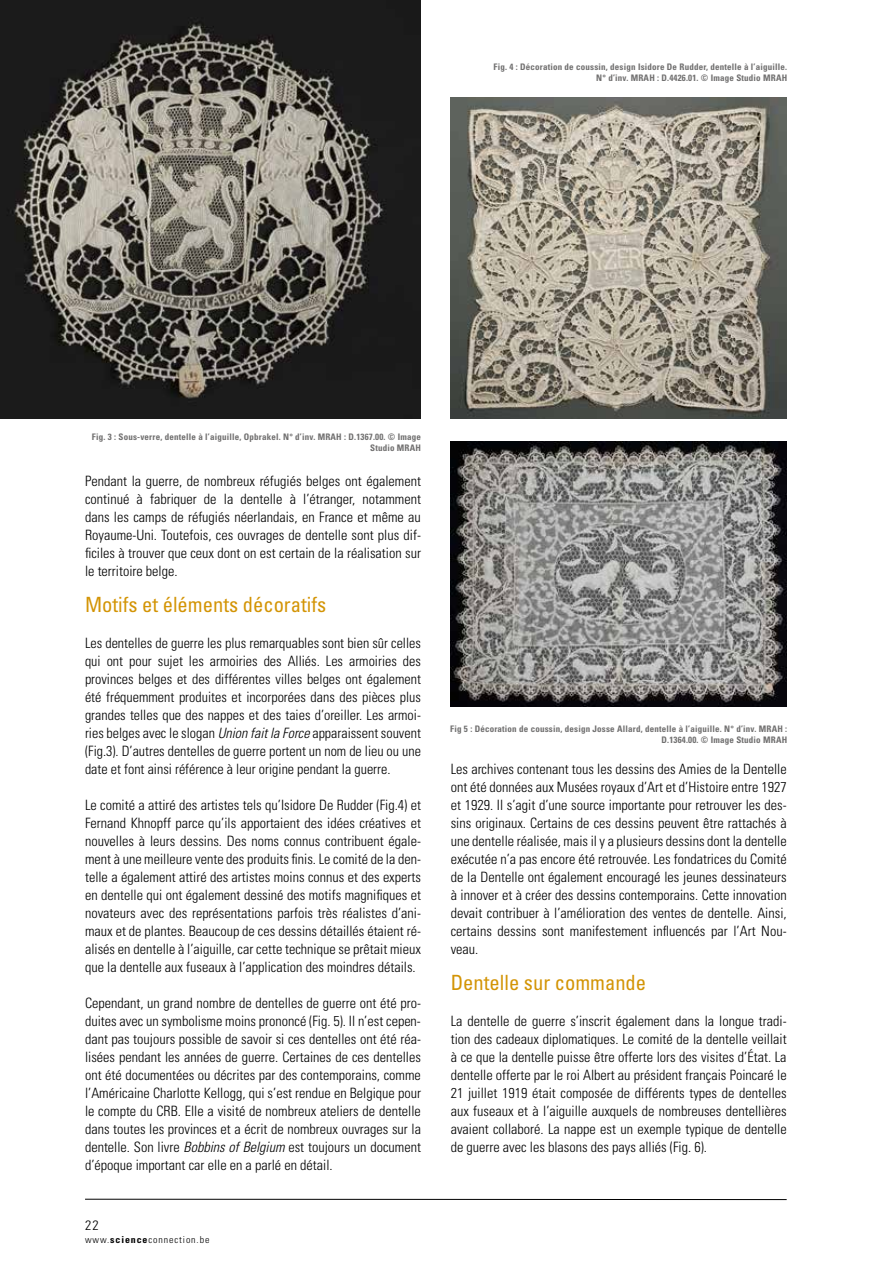
<style>
.page{position:relative;width:893px;height:1263px;background:#fff}
.page>*{position:absolute;margin:0;border:0;box-sizing:border-box;transform-origin:0 0}
.t1{font:condensed 21px "Univers LT Std";color:#d39405}
.t2{font:300 condensed 14.25px/18px "Univers LT Std";color:#000;text-align:justify}
.t3{font:300 condensed 13.5px "Univers LT Std";color:#000;scale:1.04 1}
.t4{font:300 condensed 9.6px "Univers LT Std";letter-spacing:.09em;color:#000;scale:1.04 1}
.t5{font:700 condensed 9px/10.8px "Univers LT Std";letter-spacing:.02em;color:#706f6f;text-align:right}
.s1{font-style:italic}
.s2{font-weight:700}
</style>
<div class="page">
<hr style="left:85px;top:1199px;width:702px;height:1px;background:#000">
<img style="left:0;top:0;width:421px;height:419px">
<img style="left:451px;top:97px;width:336px;height:322px">
<img style="left:451px;top:441px;width:336px;height:266px">
<p class="t5" style="left:493px;top:61px;width:295px">Fig. 4 : Décoration de coussin, design Isidore De Rudder, dentelle à l’aiguille.<br>N° d’inv. MRAH : D.4426.01. © Image Studio MRAH</p>
<p class="t5" style="left:92px;top:432px;width:330px">Fig. 3 : Sous-verre, dentelle à l’aiguille, Opbrakel. N° d’inv. MRAH : D.1367.00. © Image<br>Studio MRAH</p>
<p class="t2" style="left:85px;top:472px;width:337px">Pendant la guerre, de nombreux réfugiés belges ont également continué à fabriquer de la dentelle à l’étranger, notamment dans les camps de réfugiés néerlandais, en France et même au Royaume-Uni. Toutefois, ces ouvrages de dentelle sont plus dif&shy;ficiles à trouver que ceux dont on est certain de la réalisation sur le territoire belge.</p>
<h1 class="t1" style="left:85px;top:591px;width:243px">Motifs et éléments décoratifs</h1>
<p class="t2" style="left:85px;top:634px;width:337px">Les dentelles de guerre les plus remarquables sont bien sûr celles qui ont pour sujet les armoiries des Alliés. Les armoiries des provinces belges et des différentes villes belges ont également été fréquemment produites et incorporées dans des pièces plus grandes telles que des nappes et des taies d’oreiller. Les armoi&shy;ries belges avec le slogan <span class="s1">Union fait la Force</span> apparaissent souvent (Fig.3). D’autres dentelles de guerre portent un nom de lieu ou une date et font ainsi référence à leur origine pendant la guerre.</p>
<p class="t2" style="left:85px;top:796px;width:337px">Le comité a attiré des artistes tels qu’Isidore De Rudder (Fig.4) et Fernand Khnopff parce qu’ils apportaient des idées créatives et nouvelles à leurs dessins. Des noms connus contribuent égale&shy;ment à une meilleure vente des produits finis. Le comité de la den&shy;telle a également attiré des artistes moins connus et des experts en dentelle qui ont également dessiné des motifs magnifiques et novateurs avec des représentations parfois très réalistes d’ani&shy;maux et de plantes. Beaucoup de ces dessins détaillés étaient ré&shy;alisés en dentelle à l’aiguille, car cette technique se prêtait mieux que la dentelle aux fuseaux à l’application des moindres détails.</p>
<p class="t2" style="left:85px;top:994px;width:337px">Cependant, un grand nombre de dentelles de guerre ont été pro&shy;duites avec un symbolisme moins prononcé (Fig. 5). Il n’est cepen&shy;dant pas toujours possible de savoir si ces dentelles ont été réa&shy;lisées pendant les années de guerre. Certaines de ces dentelles ont été documentées ou décrites par des contemporains, comme l’Américaine Charlotte Kellogg, qui s’est rendue en Belgique pour le compte du CRB. Elle a visité de nombreux ateliers de dentelle dans toutes les provinces et a écrit de nombreux ouvrages sur la dentelle. Son livre <span class="s1">Bobbins of Belgium</span> est toujours un document d’époque important car elle en a parlé en détail.</p>
<p class="t3" style="left:85px;top:1217px;width:15px">22</p>
<p class="t4" style="left:85px;top:1233px;width:121px">www.<span class="s2">science</span>connection.be</p>
<p class="t5" style="left:450px;top:724px;width:338px">Fig 5 : Décoration de coussin, design Josse Allard, dentelle à l’aiguille. N° d’inv. MRAH :<br>D.1364.00. © Image Studio MRAH</p>
<p class="t2" style="left:451px;top:760px;width:337px">Les archives contenant tous les dessins des Amies de la Dentelle ont été données aux Musées royaux d’Art et d’Histoire entre 1927 et 1929. Il s’agit d’une source importante pour retrouver les des&shy;sins originaux. Certains de ces dessins peuvent être rattachés à une dentelle réalisée, mais il y a plusieurs dessins dont la dentelle exécutée n’a pas encore été retrouvée. Les fondatrices du Comité de la Dentelle ont également encouragé les jeunes dessinateurs à innover et à créer des dessins contemporains. Cette innovation devait contribuer à l’amélioration des ventes de dentelle. Ainsi, certains dessins sont manifestement influencés par l’Art Nou&shy;veau.</p>
<h1 class="t1" style="left:451px;top:969px;width:197px">Dentelle sur commande</h1>
<p class="t2" style="left:451px;top:1012px;width:337px">La dentelle de guerre s’inscrit également dans la longue tradi&shy;tion des cadeaux diplomatiques. Le comité de la dentelle veillait à ce que la dentelle puisse être offerte lors des visites d’État. La dentelle offerte par le roi Albert au président français Poincaré le 21 juillet 1919 était composée de différents types de dentelles aux fuseaux et à l’aiguille auxquels de nombreuses dentellières avaient collaboré. La nappe est un exemple typique de dentelle de guerre avec les blasons des pays alliés (Fig. 6).</p>
</div>
